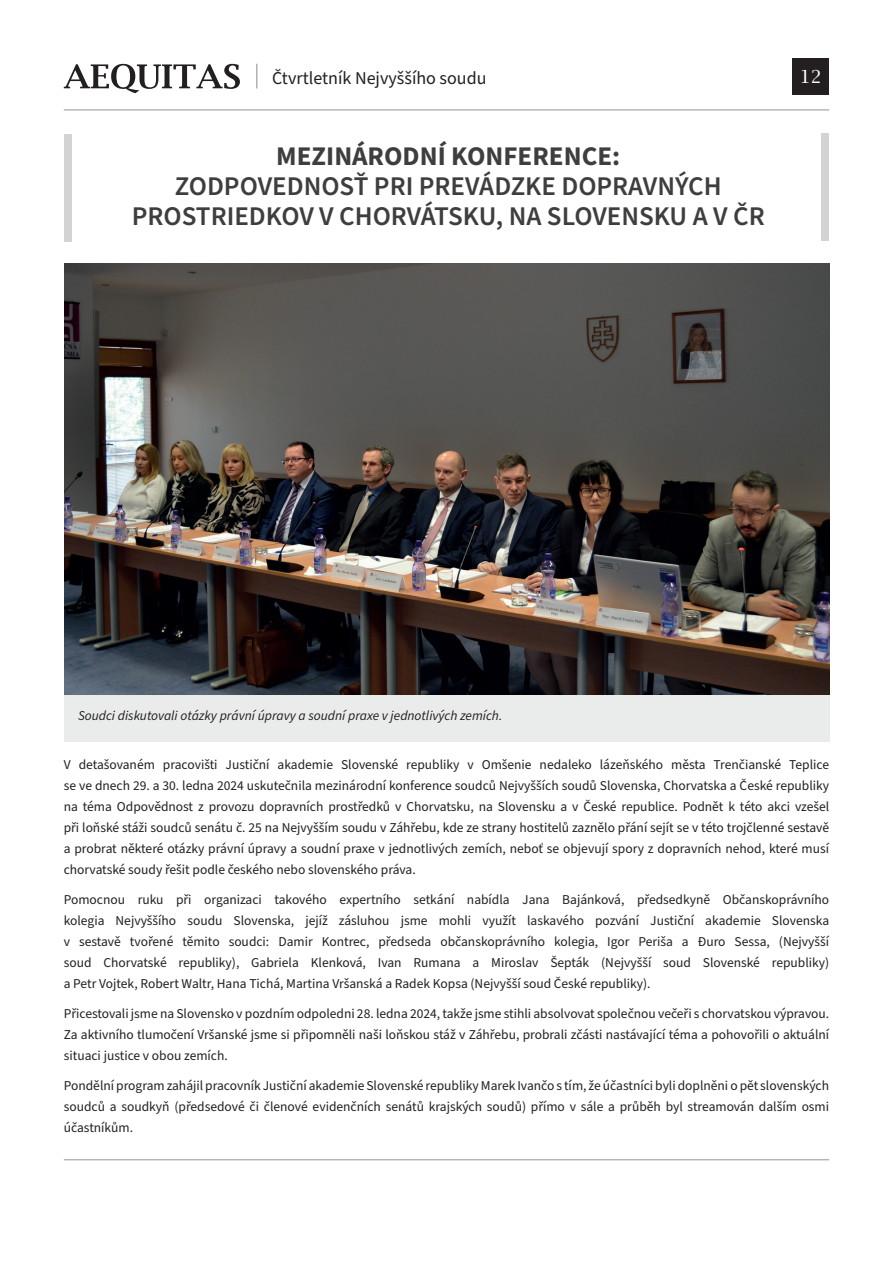
<style>
.page{position:relative;width:893px;height:1263px;background:#fff}
.page>*{position:absolute;margin:0;border:0;box-sizing:border-box;transform-origin:0 0}
.t1{font:600 27px/30px "Source Sans Pro";color:#3e3e3f;text-align:center}
.t2{font:27px "Source Sans Variable";color:#3e3e3f}
.t3{font:18px "Source Sans Pro";color:#231f20}
.t4{font:18px "Lucida Bright";color:#fff}
.t5{font:13.5px/21px "Source Sans Pro";color:#231f20;text-align:justify}
.t6{font:italic 13.5px "Source Sans Pro";color:#231f20}
</style>
<div class="page">
<div style="left:792px;top:59px;width:37px;height:36px;background:#231f20"></div>
<svg style="left:64px;top:64px;width:176px;height:29px"></svg>
<hr style="left:64px;top:110px;width:765px;height:1px;background:#939598">
<hr style="left:64px;top:1159px;width:765px;height:1px;background:#939598">
<div style="left:64px;top:134px;width:8px;height:107px;background:#d3d3d3"></div>
<div style="left:822px;top:133px;width:7px;height:108px;background:#d3d3d3"></div>
<img style="left:64px;top:263px;width:765px;height:432px">
<div style="left:64px;top:695px;width:766px;height:47px;background:#e9ecea"></div>
<svg style="left:256px;top:64px;width:1px;height:24px"></svg>
<h2 class="t3" style="left:272px;top:66px;width:216px">Čtvrtletník Nejvyššího soudu</h2>
<h2 class="t4" style="left:800px;top:66px;width:23px">12</h2>
<h1 class="t2" style="left:276px;top:140px;width:346px">MEZINÁRODNÍ KONFERENCE:</h1>
<h1 class="t1" style="left:132px;top:172px;width:635px">ZODPOVEDNOSŤ PRI PREVÁDZKE DOPRAVNÝCH<br>PROSTRIEDKOV V CHORVÁTSKU, NA SLOVENSKU A V ČR</h1>
<p class="t6" style="left:78px;top:706px;width:426px">Soudci diskutovali otázky právní úpravy a soudní praxe v jednotlivých zemích.</p>
<p class="t5" style="left:64px;top:754px;width:767px">V detašovaném pracovišti Justiční akademie Slovenské republiky v Omšenie nedaleko lázeňského města Trenčianské Teplice se ve dnech 29. a 30. ledna 2024 uskutečnila mezinárodní konference soudců Nejvyšších soudů Slovenska, Chorvatska a České republiky na téma Odpovědnost z provozu dopravních prostředků v Chorvatsku, na Slovensku a v České republice. Podnět k této akci vzešel při loňské stáži soudců senátu č. 25 na Nejvyšším soudu v Záhřebu, kde ze strany hostitelů zaznělo přání sejít se v této trojčlenné sestavě a probrat některé otázky právní úpravy a soudní praxe v jednotlivých zemích, neboť se objevují spory z dopravních nehod, které musí chorvatské soudy řešit podle českého nebo slovenského práva.</p>
<p class="t5" style="left:64px;top:889px;width:767px">Pomocnou ruku při organizaci takového expertního setkání nabídla Jana Bajánková, předsedkyně Občanskoprávního kolegia Nejvyššího soudu Slovenska, jejíž zásluhou jsme mohli využít laskavého pozvání Justiční akademie Slovenska v sestavě tvořené těmito soudci: Damir Kontrec, předseda občanskoprávního kolegia, Igor Periša a Đuro Sessa, (Nejvyšší soud Chorvatské republiky), Gabriela Klenková, Ivan Rumana a Miroslav Šepták (Nejvyšší soud Slovenské republiky) a Petr Vojtek, Robert Waltr, Hana Tichá, Martina Vršanská a Radek Kopsa (Nejvyšší soud České republiky).</p>
<p class="t5" style="left:64px;top:1003px;width:767px">Přicestovali jsme na Slovensko v pozdním odpoledni 28. ledna 2024, takže jsme stihli absolvovat společnou večeři s chorvatskou výpravou.<br>Za aktivního tlumočení Vršanské jsme si připomněli naši loňskou stáž v Záhřebu, probrali zčásti nastávající téma a pohovořili o aktuální situaci justice v obou zemích.</p>
<p class="t5" style="left:64px;top:1075px;width:767px">Pondělní program zahájil pracovník Justiční akademie Slovenské republiky Marek Ivančo s tím, že účastníci byli doplněni o pět slovenských soudců a soudkyň (předsedové či členové evidenčních senátů krajských soudů) přímo v sále a průběh byl streamován dalším osmi účastníkům.</p>
</div>
